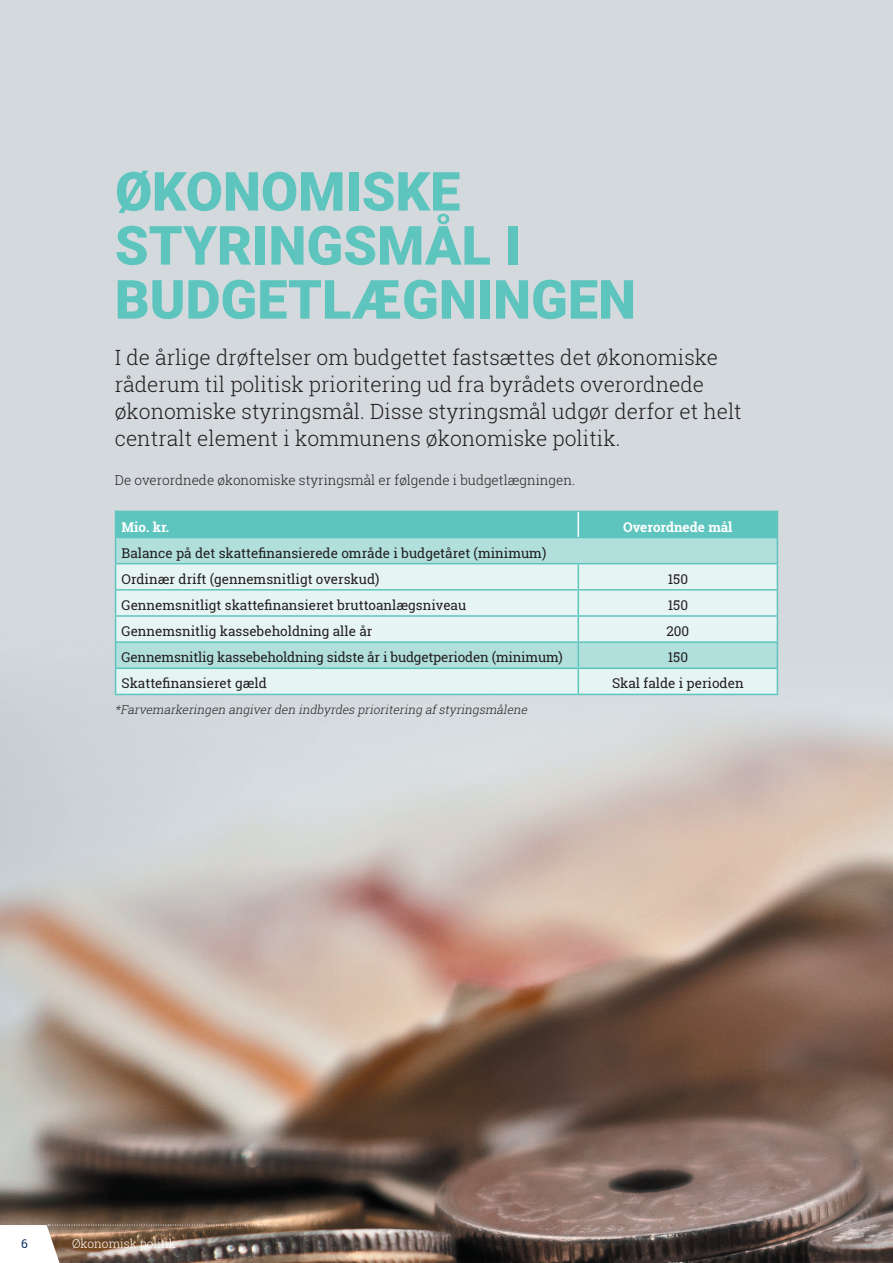
<style>
.page{position:relative;width:893px;height:1263px;background:#fff}
.page>*{position:absolute;margin:0;border:0;box-sizing:border-box;transform-origin:0 0}
.t1{font:900 54px/54px "Roboto";color:#5ec5be}
.t2{font:300 21px/27px "Roboto Slab";color:#231f20}
.t3{font:13.5px/26.1px "Roboto Slab";color:#231f20}
.t4{font:300 13.5px "Roboto Slab";color:#231f20}
.t5{font:700 13.5px "Roboto Slab";color:#fff}
.t6{font:italic 300 12px "Roboto Slab";color:#231f20}
.t7{font:300 12px "Roboto Slab";color:#fff}
.t8{font:12px "Roboto Slab";color:#0d3166}
</style>
<div class="page">
<img style="left:0;top:0;width:893px;height:1263px">
<hr style="left:115px;top:694px;width:463px;height:1px;background:#5ec5be">
<hr style="left:578px;top:694px;width:200px;height:1px;background:#5ec5be">
<svg style="left:115px;top:511px;width:663px;height:183px;background:#bde5e2"></svg>
<img style="left:0;top:1225px;width:277px;height:38px">
<h1 class="t1" style="left:115px;top:162px;width:523px">ØKONOMISKE<br>STYRINGSMÅL I<br>BUDGETLÆGNINGEN</h1>
<p class="t2" style="left:115px;top:343px;width:628px">I de årlige drøftelser om budgettet fastsættes det økonomiske råderum til politisk prioritering ud fra byrådets overordnede økonomiske styringsmål. Disse styringsmål udgør derfor et helt centralt element i kommunens økonomiske politik.</p>
<p class="t4" style="left:115px;top:471px;width:462px">De overordnede økonomiske styringsmål er følgende i budgetlægningen.</p>
<p class="t5" style="left:122px;top:517px;width:49px">Mio. kr.</p>
<p class="t5" style="left:623px;top:517px;width:111px">Overordnede mål</p>
<p class="t3" style="left:122px;top:540px;width:426px">Balance på det skattefinansierede område i budgetåret (minimum)<br>Ordinær drift (gennemsnitligt overskud)</p>
<p class="t3" style="left:668px;top:566px;width:22px">150</p>
<p class="t3" style="left:122px;top:592px;width:346px">Gennemsnitligt skattefinansieret bruttoanlægsniveau</p>
<p class="t3" style="left:668px;top:592px;width:22px">150</p>
<p class="t3" style="left:122px;top:618px;width:252px">Gennemsnitlig kassebeholdning alle år</p>
<p class="t3" style="left:666px;top:618px;width:24px">200</p>
<p class="t3" style="left:122px;top:644px;width:443px">Gennemsnitlig kassebeholdning sidste år i budgetperioden (minimum)</p>
<p class="t3" style="left:668px;top:644px;width:22px">150</p>
<p class="t3" style="left:122px;top:670px;width:147px">Skattefinansieret gæld</p>
<p class="t3" style="left:612px;top:670px;width:133px">Skal falde i perioden</p>
<p class="t6" style="left:115px;top:702px;width:417px">*Farvemarkeringen angiverden indbyrdes prioritering afstyringsmålene</p>
<p class="t8" style="left:21px;top:1236px;width:8px">6</p>
<p class="t7" style="left:72px;top:1236px;width:105px">Økonomisk politik</p>
</div>
